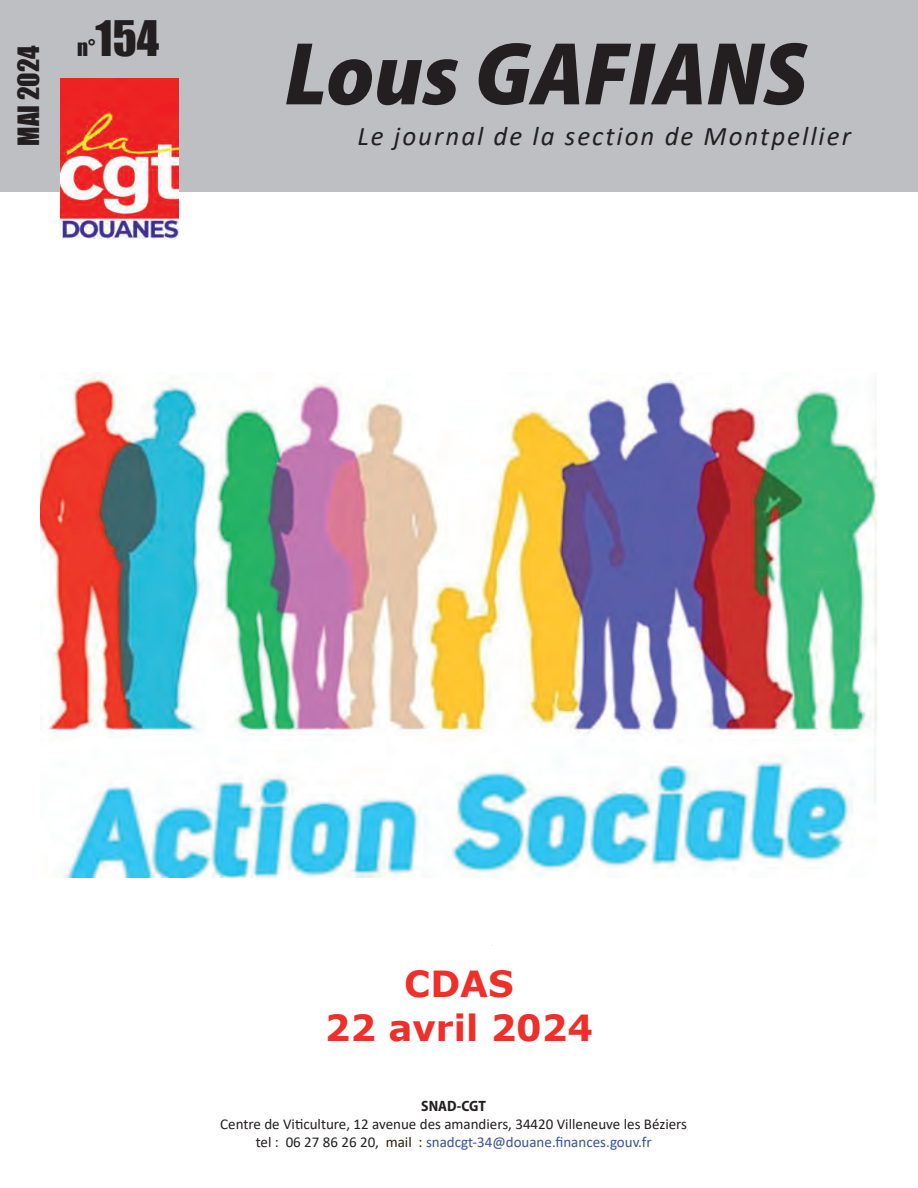
<style>
.page{position:relative;width:918px;height:1188px;background:#fff}
.page>*{position:absolute;margin:0;border:0;box-sizing:border-box;transform-origin:0 0}
.t1{font:italic 900 semi-condensed 90px "Myriad Pro";color:#231f20}
.t2{font:45px "Impact";color:#231f20}
.t3{font:700 36px/43.2px "Verdana";color:#ee2f2a;text-align:center}
.t4{font:italic 27px "Calibri";letter-spacing:.075em;color:#231f20}
.t5{font:27px "Impact";color:#231f20}
.t6{font:15px/18px "Calibri";color:#231f20;text-align:center}
.t7{font:700 semi-condensed 15px "Myriad Pro";color:#231f20}
.s1{font-size:21px}
.s2{color:#3853a3}
</style>
<div class="page">
<div style="left:0;top:0;width:918px;height:191px;background:#bebfc2"></div>
<svg style="left:386px;top:1135px;width:267px;height:15px"></svg>
<img style="left:60px;top:79px;width:119px;height:159px">
<img style="left:41px;top:372px;width:837px;height:506px">
<h3 class="t5" style="left:8px;top:146px;width:102px;rotate:-90deg">MAI 2024</h3>
<h2 class="t2" style="left:77px;top:3px;width:84px"><span class="s1">n°</span>154</h2>
<h1 class="t1" style="left:285px;top:15px;width:524px">Lous GAFIANS</h1>
<h3 class="t4" style="left:358px;top:117px;width:495px">Le journal de la section de Montpellier</h3>
<h3 class="t3" style="left:325px;top:962px;width:270px">CDAS<br>22 avril 2024</h3>
<p class="t7" style="left:421px;top:1096px;width:66px">SNAD-CGT</p>
<p class="t6" style="left:220px;top:1114px;width:468px">Centre de Viticulture, 12 avenue des amandiers, 34420 Villeneuve les Béziers tel : 06 27 86 26 20, mail : <span class="s2">snadcgt-34@douane.finances.gouv.fr</span></p>
</div>
